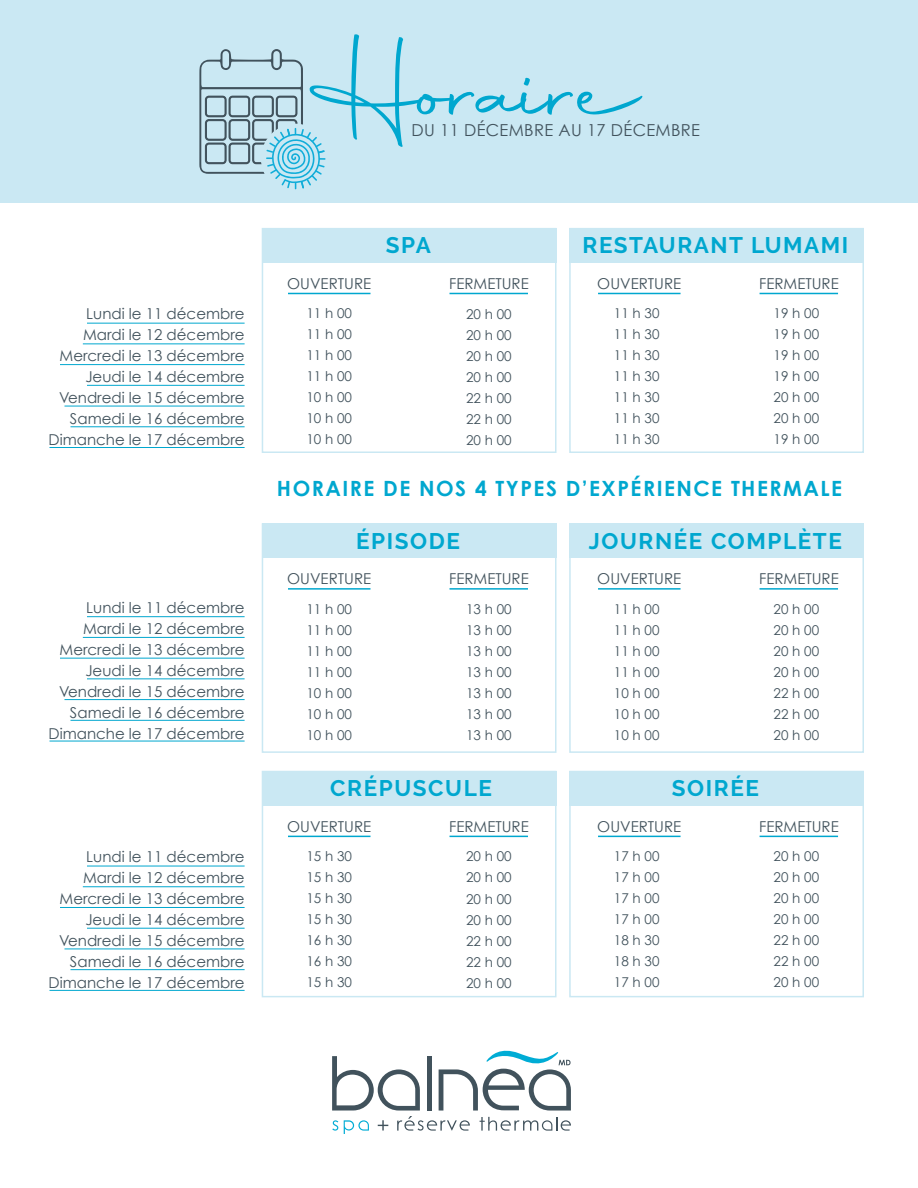
<style>
.page{position:relative;width:918px;height:1188px;background:#fff}
.page>*{position:absolute;margin:0;border:0;box-sizing:border-box;transform-origin:0 0}
.t1{font:111px "Autography";letter-spacing:-.01em;color:#00a7cf}
.t2{font:700 22.5px "Raleway";letter-spacing:.07em;color:#00a7cf}
.t3{font:700 21px "Century Gothic";letter-spacing:.07em;color:#00a7cf}
.t4{font:16.5px "Century Gothic";letter-spacing:.02em;color:#41525c}
.t5{font:15px/21px "Century Gothic";color:#41525c;text-align:right}
.t6{font:13.5px/21px "Century Gothic";color:#41525c;text-align:justify}
</style>
<div class="page">
<div style="left:262px;top:228px;width:294px;height:34px;background:#cae8f3"></div>
<div style="left:262px;top:523px;width:294px;height:35px;background:#cae8f3"></div>
<div style="left:262px;top:771px;width:294px;height:34px;background:#cae8f3"></div>
<div style="left:570px;top:228px;width:294px;height:34px;background:#cae8f3"></div>
<div style="left:570px;top:523px;width:294px;height:35px;background:#cae8f3"></div>
<div style="left:570px;top:771px;width:294px;height:34px;background:#cae8f3"></div>
<div style="left:0;top:0;width:918px;height:202px;background:#cae8f3"></div>
<div style="left:262px;top:228px;width:294px;height:225px;border:2px solid #cae8f3"></div>
<div style="left:262px;top:523px;width:294px;height:230px;border:2px solid #cae8f3"></div>
<div style="left:262px;top:771px;width:294px;height:226px;border:2px solid #cae8f3"></div>
<div style="left:569px;top:228px;width:295px;height:225px;border:2px solid #cae8f3"></div>
<div style="left:569px;top:523px;width:295px;height:230px;border:2px solid #cae8f3"></div>
<div style="left:569px;top:771px;width:295px;height:226px;border:2px solid #cae8f3"></div>
<svg style="left:199px;top:49px;width:127px;height:140px"></svg>
<hr style="left:288px;top:293px;width:82px;height:1px;background:#00a7cf">
<hr style="left:288px;top:588px;width:82px;height:2px;background:#00a7cf">
<hr style="left:288px;top:836px;width:82px;height:1px;background:#00a7cf">
<hr style="left:598px;top:293px;width:83px;height:1px;background:#00a7cf">
<hr style="left:598px;top:588px;width:83px;height:2px;background:#00a7cf">
<hr style="left:598px;top:836px;width:83px;height:1px;background:#00a7cf">
<hr style="left:87px;top:323px;width:158px;height:1px;background:#00a7cf">
<hr style="left:87px;top:616px;width:158px;height:1px;background:#00a7cf">
<hr style="left:87px;top:866px;width:158px;height:1px;background:#00a7cf">
<hr style="left:83px;top:343px;width:162px;height:1px;background:#00a7cf">
<hr style="left:83px;top:637px;width:162px;height:1px;background:#00a7cf">
<hr style="left:83px;top:886px;width:162px;height:1px;background:#00a7cf">
<hr style="left:60px;top:364px;width:185px;height:1px;background:#00a7cf">
<hr style="left:60px;top:658px;width:185px;height:1px;background:#00a7cf">
<hr style="left:60px;top:907px;width:185px;height:1px;background:#00a7cf">
<hr style="left:87px;top:385px;width:158px;height:1px;background:#00a7cf">
<hr style="left:87px;top:678px;width:158px;height:1px;background:#00a7cf">
<hr style="left:87px;top:928px;width:158px;height:1px;background:#00a7cf">
<hr style="left:64px;top:406px;width:181px;height:1px;background:#00a7cf">
<hr style="left:64px;top:699px;width:181px;height:1px;background:#00a7cf">
<hr style="left:64px;top:949px;width:181px;height:1px;background:#00a7cf">
<hr style="left:70px;top:426px;width:175px;height:1px;background:#00a7cf">
<hr style="left:70px;top:720px;width:175px;height:1px;background:#00a7cf">
<hr style="left:70px;top:969px;width:175px;height:1px;background:#00a7cf">
<hr style="left:50px;top:447px;width:195px;height:1px;background:#00a7cf">
<hr style="left:50px;top:741px;width:195px;height:1px;background:#00a7cf">
<hr style="left:50px;top:990px;width:195px;height:1px;background:#00a7cf">
<hr style="left:450px;top:293px;width:78px;height:1px;background:#00a7cf">
<hr style="left:450px;top:588px;width:78px;height:2px;background:#00a7cf">
<hr style="left:450px;top:836px;width:78px;height:1px;background:#00a7cf">
<hr style="left:760px;top:293px;width:78px;height:1px;background:#00a7cf">
<hr style="left:760px;top:588px;width:78px;height:2px;background:#00a7cf">
<hr style="left:760px;top:836px;width:78px;height:1px;background:#00a7cf">
<svg style="left:332px;top:1050px;width:239px;height:84px"></svg>
<h1 class="t1" style="left:311px;top:20px;width:336px">Horaire</h1>
<p class="t4" style="left:412px;top:120px;width:290px">DU 11 DÉCEMBRE AU 17 DÉCEMBRE</p>
<p class="t5" style="left:49px;top:303px;width:198px">Lundi le 11 décembre<br>Mardi le 12 décembre<br>Mercredi le 13 décembre<br>Jeudi le 14 décembre<br>Vendredi le 15 décembre<br>Samedi le 16 décembre<br>Dimanche le 17 décembre</p>
<p class="t5" style="left:49px;top:597px;width:198px">Lundi le 11 décembre<br>Mardi le 12 décembre<br>Mercredi le 13 décembre<br>Jeudi le 14 décembre<br>Vendredi le 15 décembre<br>Samedi le 16 décembre<br>Dimanche le 17 décembre</p>
<p class="t5" style="left:49px;top:846px;width:198px">Lundi le 11 décembre<br>Mardi le 12 décembre<br>Mercredi le 13 décembre<br>Jeudi le 14 décembre<br>Vendredi le 15 décembre<br>Samedi le 16 décembre<br>Dimanche le 17 décembre</p>
<p class="t5" style="left:287px;top:273px;width:85px">OUVERTURE</p>
<p class="t6" style="left:306px;top:303px;width:47px">11 h 00<br>11 h 00<br>11 h 00<br>11 h 00<br>10 h 00<br>10 h 00<br>10 h 00</p>
<h2 class="t2" style="left:386px;top:233px;width:47px">SPA</h2>
<p class="t5" style="left:449px;top:273px;width:81px">FERMETURE</p>
<p class="t6" style="left:466px;top:303px;width:47px">20 h 00<br>20 h 00<br>20 h 00<br>20 h 00<br>22 h 00<br>22 h 00<br>20 h 00</p>
<h2 class="t2" style="left:583px;top:233px;width:267px">RESTAURANT LUMAMI</h2>
<p class="t5" style="left:597px;top:273px;width:85px">OUVERTURE</p>
<p class="t6" style="left:614px;top:303px;width:47px">11 h 30<br>11 h 30<br>11 h 30<br>11 h 30<br>11 h 30<br>11 h 30<br>11 h 30</p>
<p class="t5" style="left:759px;top:273px;width:81px">FERMETURE</p>
<p class="t6" style="left:774px;top:303px;width:47px">19 h 00<br>19 h 00<br>19 h 00<br>19 h 00<br>20 h 00<br>20 h 00<br>19 h 00</p>
<h3 class="t3" style="left:277px;top:476px;width:567px">HORAIRE DE NOS 4 TYPES D’EXPÉRIENCE THERMALE</h3>
<h2 class="t2" style="left:356px;top:528px;width:105px">ÉPISODE</h2>
<h2 class="t2" style="left:589px;top:528px;width:255px">JOURNÉE COMPLÈTE</h2>
<p class="t5" style="left:287px;top:568px;width:85px">OUVERTURE</p>
<p class="t5" style="left:449px;top:568px;width:81px">FERMETURE</p>
<p class="t5" style="left:597px;top:568px;width:85px">OUVERTURE</p>
<p class="t5" style="left:759px;top:568px;width:81px">FERMETURE</p>
<p class="t6" style="left:306px;top:598px;width:47px">11 h 00<br>11 h 00<br>11 h 00<br>11 h 00<br>10 h 00<br>10 h 00<br>10 h 00</p>
<p class="t6" style="left:466px;top:598px;width:47px">13 h 00<br>13 h 00<br>13 h 00<br>13 h 00<br>13 h 00<br>13 h 00<br>13 h 00</p>
<p class="t6" style="left:614px;top:598px;width:47px">11 h 00<br>11 h 00<br>11 h 00<br>11 h 00<br>10 h 00<br>10 h 00<br>10 h 00</p>
<p class="t6" style="left:774px;top:598px;width:47px">20 h 00<br>20 h 00<br>20 h 00<br>20 h 00<br>22 h 00<br>22 h 00<br>20 h 00</p>
<h2 class="t2" style="left:330px;top:776px;width:163px">CRÉPUSCULE</h2>
<h2 class="t2" style="left:672px;top:776px;width:89px">SOIRÉE</h2>
<p class="t5" style="left:287px;top:815px;width:85px">OUVERTURE</p>
<p class="t5" style="left:449px;top:815px;width:81px">FERMETURE</p>
<p class="t5" style="left:597px;top:815px;width:85px">OUVERTURE</p>
<p class="t5" style="left:759px;top:815px;width:81px">FERMETURE</p>
<p class="t6" style="left:306px;top:846px;width:47px">15 h 30<br>15 h 30<br>15 h 30<br>15 h 30<br>16 h 30<br>16 h 30<br>15 h 30</p>
<p class="t6" style="left:466px;top:846px;width:47px">20 h 00<br>20 h 00<br>20 h 00<br>20 h 00<br>22 h 00<br>22 h 00<br>20 h 00</p>
<p class="t6" style="left:614px;top:846px;width:47px">17 h 00<br>17 h 00<br>17 h 00<br>17 h 00<br>18 h 30<br>18 h 30<br>17 h 00</p>
<p class="t6" style="left:774px;top:846px;width:47px">20 h 00<br>20 h 00<br>20 h 00<br>20 h 00<br>22 h 00<br>22 h 00<br>20 h 00</p>
</div>
